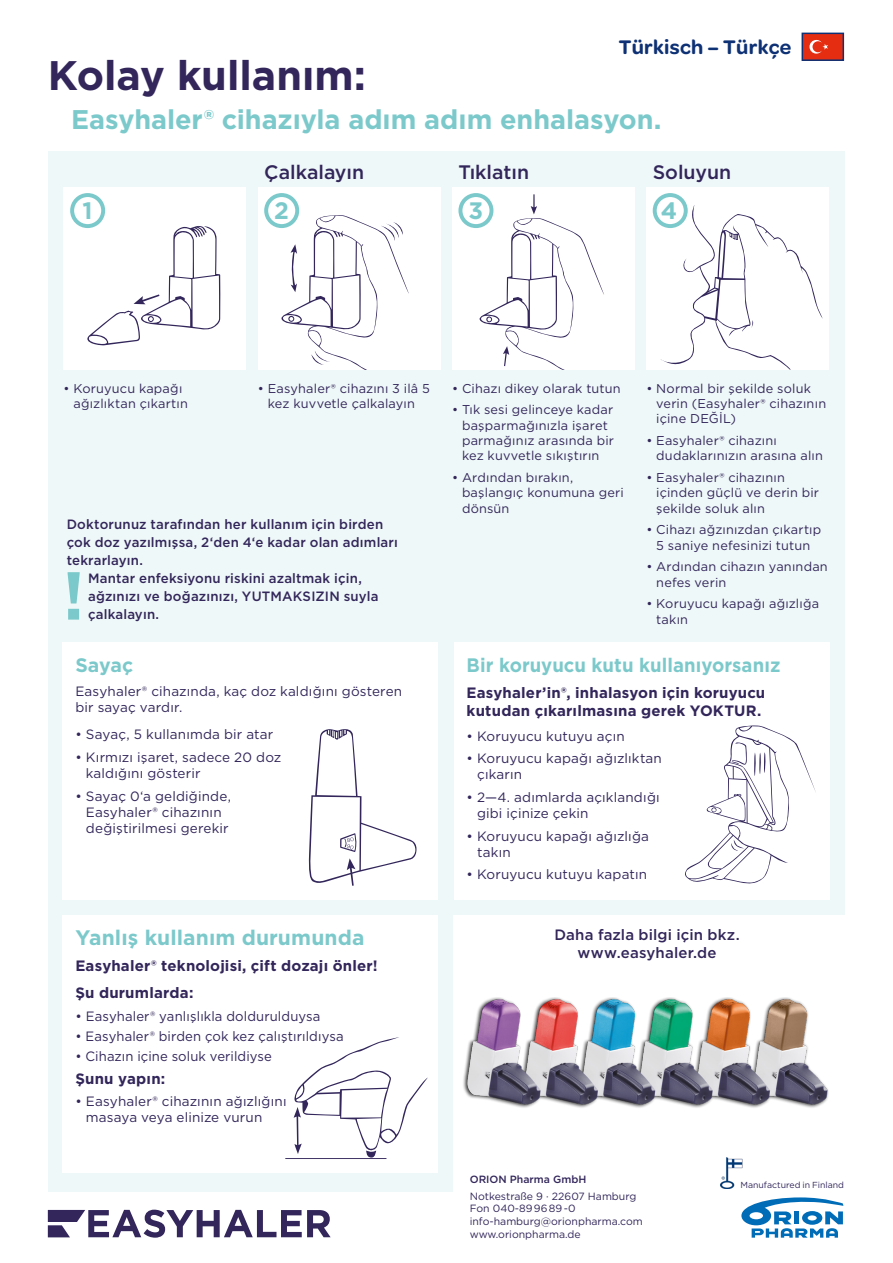
<style>
.page{position:relative;width:893px;height:1263px;background:#fff}
.page>*{position:absolute;margin:0;border:0;box-sizing:border-box;transform-origin:0 0}
.Subline{font:700 67.8px "Gotham";color:#7cc9cb}
.headline{font:700 41.25px "Gotham";color:#32265a}
.Subline-2{font:700 27px "Gotham";letter-spacing:-.005em;color:#7cc9cb}
.t1{font:700 23.7px "Gotham";color:#7cc9cb}
.Subline-3{font:700 21px "Gotham";letter-spacing:.005em;color:#7cc9cb}
.t2{font:600 21px "Omnes";letter-spacing:.015em;color:#0d3174}
.Subline-4{font:700 19.5px "Gotham";letter-spacing:.005em;color:#7cc9cb;scale:.95 1}
.Subline-5{font:500 19.5px "Gotham";color:#32265a}
.Subline-6{font:700 19.5px "Gotham";letter-spacing:.005em;color:#7cc9cb}
.Subline-7{font:700 15px/18px "Gotham";letter-spacing:.01em;color:#32265a}
.t3{font:500 15px/18px "Gotham";letter-spacing:.01em;color:#32265a;text-align:center}
.Subline-8{font:13.5px/16.2px "Gotham";letter-spacing:.01em;color:#32265a}
.t4{font:500 13.5px/18px "Gotham";letter-spacing:.015em;color:#32265a}
.t5{font:12.75px/15.3px "Gotham";letter-spacing:.015em;color:#32265a}
.t6{font:10.5px/12.6px "Gotham";color:#32265a}
.t7{font:500 10.5px "Gotham";color:#32265a}
.t8{font:8.7px "Gotham";color:#32265a}
</style>
<div class="page">
<div style="left:48px;top:152px;width:796px;height:1040px;background:#eff8f8"></div>
<div style="left:454px;top:915px;width:439px;height:348px;background:#fff"></div>
<div style="left:64px;top:187px;width:182px;height:183px;background:#fff"></div>
<svg style="left:87px;top:225px;width:133px;height:120px"></svg>
<div style="left:70px;top:193px;width:35px;height:35px;border:4px solid #7cc9cb;border-radius:50%"></div>
<div style="left:258px;top:187px;width:183px;height:183px;background:#fff"></div>
<svg style="left:281px;top:215px;width:128px;height:155px"></svg>
<div style="left:266px;top:195px;width:31px;height:31px;background:#fff;border-radius:50%"></div>
<div style="left:264px;top:193px;width:35px;height:35px;border:4px solid #7cc9cb;border-radius:50%"></div>
<div style="left:452px;top:187px;width:183px;height:183px;background:#fff"></div>
<svg style="left:479px;top:194px;width:125px;height:176px"></svg>
<div style="left:460px;top:195px;width:31px;height:31px;background:#fff;border-radius:50%"></div>
<div style="left:458px;top:193px;width:35px;height:35px;border:4px solid #7cc9cb;border-radius:50%"></div>
<div style="left:646px;top:187px;width:183px;height:183px;background:#fff"></div>
<svg style="left:660px;top:205px;width:163px;height:165px"></svg>
<div style="left:655px;top:195px;width:31px;height:31px;background:#fff;border-radius:50%"></div>
<div style="left:653px;top:193px;width:35px;height:35px;border:4px solid #7cc9cb;border-radius:50%"></div>
<div style="left:803px;top:33px;width:41px;height:27px;background:#e52e11"></div>
<svg style="left:809px;top:40px;width:19px;height:14px"></svg>
<div style="left:801px;top:33px;width:43px;height:28px;border:2px solid #0d3174"></div>
<div style="left:63px;top:915px;width:375px;height:257px;background:#fff"></div>
<svg style="left:285px;top:1037px;width:143px;height:122px"></svg>
<div style="left:63px;top:642px;width:375px;height:257px;background:#fff"></div>
<svg style="left:308px;top:729px;width:108px;height:157px"></svg>
<div style="left:454px;top:642px;width:375px;height:257px;background:#fff"></div>
<svg style="left:685px;top:725px;width:131px;height:159px"></svg>
<div style="left:462px;top:997px;width:367px;height:111px;background:#000;opacity:.75"></div>
<img style="left:467px;top:997px;width:360px;height:109px">
<svg style="left:741px;top:1197px;width:102px;height:41px"></svg>
<img style="left:721px;top:1157px;width:22px;height:31px">
<svg style="left:48px;top:1210px;width:283px;height:28px"></svg>
<p class="headline" style="left:48px;top:48px;width:320px">Kolay kullanım:</p>
<p class="t2" style="left:619px;top:35px;width:174px">Türkisch – Türkçe</p>
<p class="Subline-2" style="left:71px;top:102px;width:592px">Easyhaler® cihazıyla adım adım enhalasyon.</p>
<p class="t1" style="left:83px;top:195px;width:12px">1</p>
<p class="Subline-5" style="left:264px;top:159px;width:102px">Çalkalayın</p>
<p class="t1" style="left:274px;top:195px;width:16px">2</p>
<p class="Subline-5" style="left:458px;top:159px;width:72px">Tıklatın</p>
<p class="t1" style="left:469px;top:195px;width:16px">3</p>
<p class="Subline-5" style="left:653px;top:159px;width:80px">Soluyun</p>
<p class="t1" style="left:661px;top:195px;width:18px">4</p>
<p class="t5" style="left:73px;top:380px;width:116px;text-indent:-10px">• Koruyucu kapağı ağızlıktan çıkartın</p>
<p class="t5" style="left:258px;top:380px;width:174px;text-align:center">• Easyhaler® cihazını 3 ilâ 5 kez kuvvetle çalkalayın</p>
<p class="t4" style="left:67px;top:515px;width:333px">Doktorunuz tarafından her kullanım için birden çok doz yazılmışsa, 2‘den 4‘e kadar olan adımları tekrarlayın.</p>
<p class="t4" style="left:88px;top:569px;width:292px">Mantar enfeksiyonu riskini azaltmak için, ağzınızı ve boğazınızı, YUTMAKSIZIN suyla</p>
<p class="Subline" style="left:63px;top:551px;width:23px">!</p>
<p class="t4" style="left:88px;top:605px;width:73px">çalkalayın.</p>
<p class="Subline-6" style="left:75px;top:652px;width:59px">Sayaç</p>
<p class="Subline-8" style="left:75px;top:683px;width:328px">Easyhaler® cihazında, kaç doz kaldığını gösteren bir sayaç vardır.</p>
<p class="Subline-8" style="left:75px;top:726px;width:199px">• Sayaç, 5 kullanımda bir atar</p>
<p class="Subline-8" style="left:86px;top:749px;width:197px;text-indent:-11px">• Kırmızı işaret, sadece 20 doz kaldığını gösterir</p>
<p class="Subline-8" style="left:86px;top:787px;width:147px;text-indent:-11px">• Sayaç 0‘a geldiğinde,<br>Easyhaler® cihazının değiştirilmesi gerekir</p>
<p class="Subline-3" style="left:75px;top:923px;width:291px">Yanlış kullanım durumunda</p>
<p class="Subline-7" style="left:75px;top:957px;width:304px">Easyhaler® teknolojisi, çift dozajı önler!</p>
<p class="Subline-7" style="left:75px;top:983px;width:120px">Şu durumlarda:</p>
<p class="Subline-8" style="left:75px;top:1007px;width:246px">• Easyhaler® yanlışlıkla doldurulduysa</p>
<p class="Subline-8" style="left:75px;top:1028px;width:270px">• Easyhaler® birden çok kez çalıştırıldıysa</p>
<p class="Subline-8" style="left:75px;top:1048px;width:198px">• Cihazın içine soluk verildiyse</p>
<p class="Subline-7" style="left:75px;top:1069px;width:91px">Şunu yapın:</p>
<p class="Subline-8" style="left:86px;top:1093px;width:202px;text-indent:-11px">• Easyhaler® cihazının ağızlığını masaya veya elinize vurun</p>
<p class="t5" style="left:452px;top:380px;width:170px">• Cihazı dikey olarak tutun</p>
<p class="t5" style="left:462px;top:402px;width:154px;text-indent:-10px">• Tık sesi gelinceye kadar başparmağınızla işaret parmağınız arasında bir kez kuvvetle sıkıştırın</p>
<p class="t5" style="left:462px;top:469px;width:163px;text-indent:-10px">• Ardından bırakın, başlangıç konumuna geri dönsün</p>
<p class="t5" style="left:656px;top:380px;width:171px;text-indent:-10px">• Normal bir şekilde soluk verin (Easyhaler® cihazının içine DEĞİL)</p>
<p class="t5" style="left:656px;top:433px;width:168px;text-indent:-10px">• Easyhaler® cihazını dudaklarınızın arasına alın</p>
<p class="t5" style="left:656px;top:469px;width:164px;text-indent:-10px">• Easyhaler® cihazının içinden güçlü ve derin bir şekilde soluk alın</p>
<p class="t5" style="left:646px;top:522px;width:176px;text-align:center">• Cihazı ağzınızdan çıkartıp<br>5 saniye nefesinizi tutun</p>
<p class="t5" style="left:656px;top:559px;width:173px;text-indent:-10px">• Ardından cihazın yanından nefes verin</p>
<p class="t5" style="left:656px;top:596px;width:164px;text-indent:-10px">• Koruyucu kapağı ağızlığa takın</p>
<p class="Subline-4" style="left:467px;top:652px;width:332px">Bir koruyucu kutu kullanıyorsanız</p>
<p class="Subline-7" style="left:467px;top:684px;width:300px">Easyhaler’in®, inhalasyon için koruyucu kutudan çıkarılmasına gerek YOKTUR.</p>
<p class="Subline-8" style="left:467px;top:727px;width:160px">• Koruyucu kutuyu açın</p>
<p class="Subline-8" style="left:477px;top:750px;width:186px;text-indent:-11px">• Koruyucu kapağı ağızlıktan çıkarın</p>
<p class="Subline-8" style="left:477px;top:789px;width:184px;text-indent:-11px">• 2—4. adımlarda açıklandığı gibi içinize çekin</p>
<p class="Subline-8" style="left:477px;top:827px;width:173px;text-indent:-11px">• Koruyucu kapağı ağızlığa takın</p>
<p class="Subline-8" style="left:467px;top:866px;width:182px">• Koruyucu kutuyu kapatın</p>
<p class="t3" style="left:554px;top:925px;width:187px">Daha fazla bilgi için bkz. www.easyhaler.de</p>
<p class="t7" style="left:470px;top:1172px;width:118px">ORION Pharma GmbH</p>
<p class="t6" style="left:470px;top:1189px;width:175px">Notkestraße 9 · 22607 Hamburg<br>Fon 040-89 96 89 -0 info-hamburg@orionpharma.com www.orionpharma.de</p>
<p class="t8" style="left:740px;top:1180px;width:105px">Manufactured in Finland</p>
</div>
